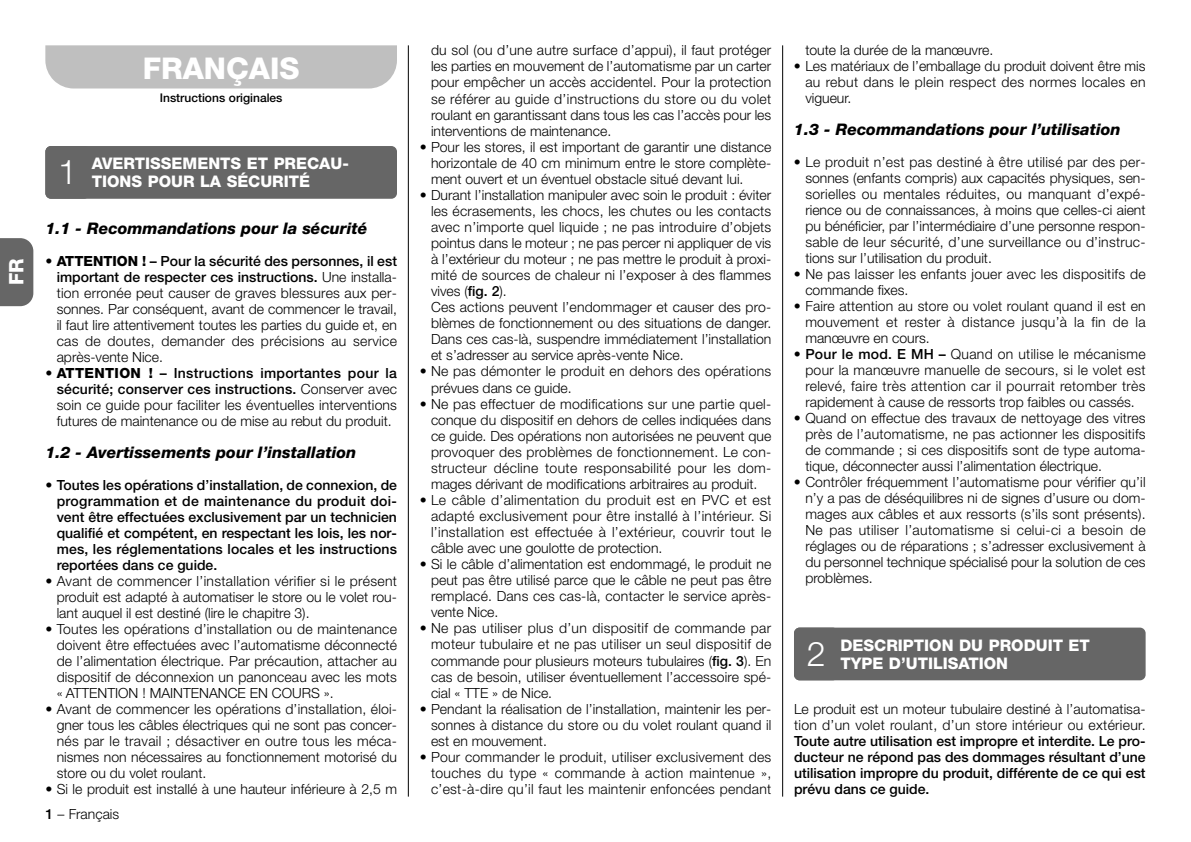
<style>
.page{position:relative;width:1191px;height:842px;background:#fff}
.page>*{position:absolute;margin:0;border:0;box-sizing:border-box;transform-origin:0 0}
.t1{font:800 30px "Helvetica Neue";color:#fff}
.t2{font:800 20px "Helvetica Neue";color:#fff}
.t3{font:italic 800 16px "Helvetica Neue";color:#000}
.t4{font:800 16px/18px "Helvetica Neue";color:#fff}
.t5{font:300 14px/16px "Helvetica Neue";color:#000;text-align:justify}
.t6{font:500 14px/16px "Helvetica Neue";color:#000;text-align:justify}
.t7{font:300 14px/16px "Helvetica Neue";letter-spacing:.02em;color:#000}
.t8{font:500 12px "Helvetica Neue";color:#000}
.s1{font-weight:800}
.s2{font-weight:500}
</style>
<div class="page">
<div style="left:0;top:238px;width:33px;height:68px;background:#666"></div>
<hr style="left:408px;top:45px;width:1px;height:752px;background:#000">
<hr style="left:782px;top:45px;width:1px;height:752px;background:#000">
<div style="left:45px;top:45px;width:352px;height:43px;background:#bfbfbf"></div>
<div style="left:45px;top:146px;width:352px;height:53px;background:#666;border-radius:6px"></div>
<div style="left:794px;top:628px;width:351px;height:52px;background:#666;border-radius:6px"></div>
<h2 class="t2" style="left:9px;top:285px;width:28px;rotate:-90deg">FR</h2>
<h1 class="t1" style="left:143px;top:57px;width:158px">FRANÇAIS</h1>
<p class="t8" style="left:160px;top:94px;width:124px">Instructions originales</p>
<p class="t4" style="left:58px;top:156px;width:292px;text-indent:34px">AVERTISSEMENTS ET PRECAU-<br><sup>1</sup> TIONS POUR LA SÉCURITÉ</p>
<p class="t3" style="left:45px;top:222px;width:324px">1.1 - Recommandations pour la sécurité</p>
<p class="t5" style="left:57px;top:254px;width:342px;text-indent:-11px"><span class="s1">• ATTENTION !</span> <span class="s2">– Pour la sécurité des personnes, il est important de respecter ces instructions.</span> Une installa&shy;tion erronée peut causer de graves blessures aux per&shy;sonnes. Par conséquent, avant de commencer le travail, il faut lire attentivement toutes les parties du guide et, en cas de doutes, demander des précisions au service après-vente Nice.</p>
<p class="t5" style="left:57px;top:366px;width:342px;text-indent:-11px"><span class="s1">• ATTENTION !</span> <span class="s2">– Instructions importantes pour la sécurité; conserver ces instructions.</span> Conserver avec soin ce guide pour faciliter les éventuelles interventions futures de maintenance ou de mise au rebut du produit.</p>
<p class="t3" style="left:45px;top:446px;width:312px">1.2 - Avertissements pour l’installation</p>
<p class="t6" style="left:57px;top:478px;width:342px;text-indent:-11px"><span class="s1">•</span> Toutes les opérations d’installation, de connexion, de programmation et de maintenance du produit doi&shy;vent être effectuées exclusivement par un technicien qualifié et compétent, en respectant les lois, les nor - mes, les réglementations locales et les instructions reportées dans ce guide.</p>
<p class="t5" style="left:57px;top:574px;width:342px;text-indent:-11px">• Avant de commencer l’installation vérifier si le présent produit est adapté à automatiser le store ou le volet rou&shy;lant auquel il est destiné (lire le chapitre 3).</p>
<p class="t5" style="left:57px;top:622px;width:342px;text-indent:-11px">• Toutes les opérations d’installation ou de maintenance doivent être effectuées avec l’automatisme déconnecté de l’alimentation électrique. Par précaution, attacher au dispositif de déconnexion un panonceau avec les mots « ATTENTION ! MAINTENANCE EN COURS ».</p>
<p class="t5" style="left:57px;top:702px;width:342px;text-indent:-11px">• Avant de commencer les opérations d’installation, éloi&shy;gner tous les câbles électriques qui ne sont pas concer&shy;nés par le travail ; désactiver en outre tous les méca&shy;nismes non nécessaires au fonctionnement motorisé du store ou du volet roulant.</p>
<p class="t5" style="left:45px;top:782px;width:353px">• Si le produit est installé à une hauteur inférieure à 2,5 m</p>
<p class="t5" style="left:45px;top:807px;width:75px"><span class="s2">1</span> – Français</p>
<p class="t5" style="left:431px;top:44px;width:342px">du sol (ou d’une autre surface d’appui), il faut protéger les parties en mouvement de l’automatisme par un carter pour empêcher un accès accidentel. Pour la protection se référer au guide d’instructions du store ou du volet roulant en garantissant dans tous les cas l’accès pour les in ter ventions de maintenance.</p>
<p class="t5" style="left:431px;top:140px;width:342px;text-indent:-11px">• Pour les stores, il est important de garantir une distance horizontale de 40 cm minimum entre le store complète&shy;ment ouvert et un éventuel obstacle situé devant lui.</p>
<p class="t5" style="left:431px;top:188px;width:342px;text-align:left;text-indent:-11px">• Durant l’installation manipuler avec soin le produit : éviter les écrasements, les chocs, les chutes ou les contacts avec n’importe quel liquide ; ne pas introduire d’objets pointus dans le moteur ; ne pas percer ni appliquer de vis à l’extérieur du moteur ; ne pas mettre le produit à proxi&shy;mité de sources de chaleur ni l’exposer à des flammes vives (<span class="s2">fig. 2</span>).<br>Ces actions peuvent l’endommager et causer des pro&shy;blèmes de fonctionnement ou des situations de danger.<br>Dans ces cas-là, suspendre immédiatement l’installation et s’adresser au service après-vente Nice.</p>
<p class="t7" style="left:431px;top:365px;width:342px;text-indent:-11px">• Ne pas démonter le produit en dehors des opérations prévues dans ce guide.</p>
<p class="t5" style="left:431px;top:397px;width:342px;text-indent:-11px">• Ne pas effectuer de modifications sur une partie quel&shy;conque du dispositif en dehors de celles indiquées dans ce guide. Des opérations non autorisées ne peuvent que provoquer des problèmes de fonctionnement. Le con - structeur décline toute responsabilité pour les dom&shy;mages dérivant de modifications arbitraires au produit.</p>
<p class="t5" style="left:431px;top:493px;width:342px;text-indent:-11px">• Le câble d’alimentation du produit est en PVC et est adapté exclusivement pour être installé à l’intérieur. Si l’installation est effectuée à l’extérieur, couvrir tout le câble avec une goulotte de protection.</p>
<p class="t5" style="left:431px;top:557px;width:342px;text-indent:-11px">• Si le câble d’alimentation est endommagé, le produit ne peut pas être utilisé parce que le câble ne peut pas être remplacé. Dans ces cas-là, contacter le service après&shy;vente Nice.</p>
<p class="t5" style="left:431px;top:622px;width:342px;text-indent:-11px">• Ne pas utiliser plus d’un dispositif de commande par moteur tubulaire et ne pas utiliser un seul dispositif de commande pour plusieurs moteurs tubulaires (<span class="s2">fig. 3</span>). En cas de besoin, utiliser éventuellement l’accessoire spé&shy;cial « TTE » de Nice.</p>
<p class="t5" style="left:431px;top:702px;width:342px;text-indent:-11px">• Pendant la réalisation de l’installation, maintenir les per&shy;sonnes à distance du store ou du volet roulant quand il est en mouvement.</p>
<p class="t5" style="left:431px;top:750px;width:342px;text-indent:-11px">• Pour commander le produit, utiliser exclusivement des touches du type « commande à action maintenue », c’est-à-dire qu’il faut les maintenir enfoncées pendant</p>
<p class="t5" style="left:805px;top:44px;width:189px">toute la durée de la manœuvre.</p>
<p class="t5" style="left:805px;top:60px;width:342px;text-indent:-11px">• Les matériaux de l’emballage du produit doivent être mis au rebut dans le plein respect des normes locales en vigueur.</p>
<p class="t3" style="left:794px;top:124px;width:328px">1.3 - Recommandations pour l’utilisation</p>
<p class="t5" style="left:805px;top:156px;width:342px;text-indent:-11px">• Le produit n’est pas destiné à être utilisé par des per&shy;sonnes (enfants compris) aux capacités physiques, sen&shy;sorielles ou mentales réduites, ou manquant d’expé&shy;rience ou de connaissances, à moins que celles-ci aient pu bé néficier, par l’intermédiaire d’une personne respon&shy;sable de leur sécurité, d’une surveillance ou d’instruc&shy;tions sur l’utilisation du produit.</p>
<p class="t7" style="left:805px;top:268px;width:342px;text-indent:-11px">• Ne pas laisser les enfants jouer avec les dispositifs de commande fixes.</p>
<p class="t5" style="left:805px;top:300px;width:342px;text-indent:-11px">• Faire attention au store ou volet roulant quand il est en mouvement et rester à distance jusqu’à la fin de la manœuvre en cours.</p>
<p class="t5" style="left:805px;top:348px;width:342px;text-indent:-11px">• <span class="s2">Pour le mod. E MH –</span> Quand on utilise le mécanisme pour la manœuvre manuelle de secours, si le volet est relevé, faire très attention car il pourrait retomber très rapidement à cause de ressorts trop faibles ou cassés.</p>
<p class="t5" style="left:805px;top:412px;width:342px;text-indent:-11px">• Quand on effectue des travaux de nettoyage des vitres près de l’automatisme, ne pas actionner les dispositifs de commande ; si ces dispositifs sont de type automa&shy;tique, déconnecter aussi l’alimentation électrique.</p>
<p class="t5" style="left:805px;top:476px;width:342px;text-indent:-11px">• Contrôler fréquemment l’automatisme pour vérifier qu’il n’y a pas de déséquilibres ni de signes d’usure ou dom&shy;mages aux câbles et aux ressorts (s’ils sont présents).<br>Ne pas utiliser l’automatisme si celui-ci a besoin de réglages ou de réparations ; s’adresser exclusivement à du personnel technique spécialisé pour la solution de ces problèmes.</p>
<p class="t4" style="left:806px;top:637px;width:285px;text-indent:34px">DESCRIPTION DU PRODUIT ET<br><sup>2</sup> TYPE D’UTILISATION</p>
<p class="t5" style="left:794px;top:702px;width:353px">Le produit est un moteur tubulaire destiné à l’automatisa&shy;tion d’un volet roulant, d’un store intérieur ou extérieur.</p>
<p class="t6" style="left:794px;top:734px;width:353px">Toute autre utilisation est impropre et interdite. Le pro&shy;ducteur ne répond pas des dommages résultant d’une utilisation impropre du produit, différente de ce qui est prévu dans ce guide.</p>
</div>
